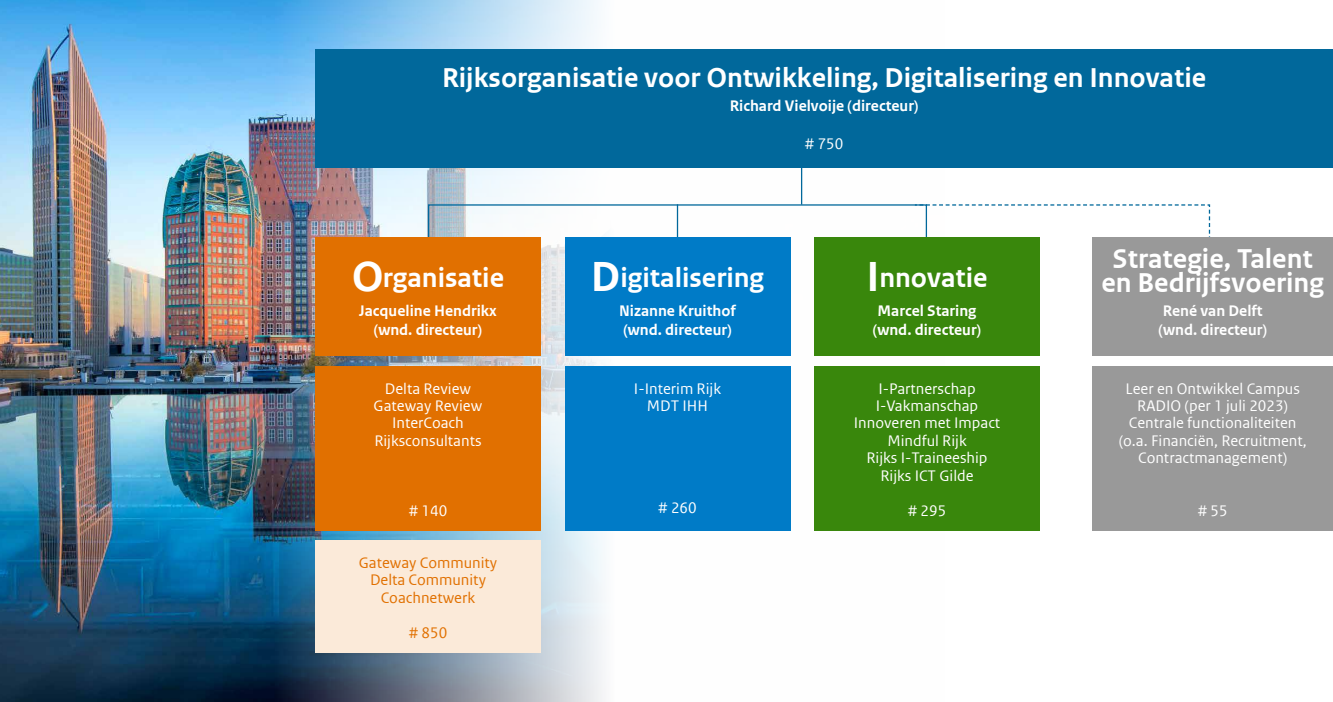
<style>
.page{position:relative;width:1333px;height:702px;background:#fff}
.page>*{position:absolute;margin:0;border:0;box-sizing:border-box;transform-origin:0 0}
.Alineastijl_1{font:700 28.65px/24.2px "Rijksoverheid Sans Web Text";color:#fff;text-align:center}
.Alineastijl_3{font:16.05px/17.4px "Rijksoverheid Sans Web Text";color:#fff;text-align:center}
.Alineastijl_2{font:700 16.05px/18.8px "Rijksoverheid Sans Web Text";color:#fff}
.Alineastijl_3-2{font:16.05px "Rijksoverheid Sans Web Text";color:#e17000}
.s1{font-size:44.25px}
</style>
<div class="page">
<img style="left:0;top:0;width:944px;height:702px">
<hr style="left:800px;top:152px;width:2px;height:53px;background:#01689b">
<hr style="left:676px;top:204px;width:2px;height:38px;background:#01689b">
<svg style="left:913px;top:204px;width:297px;height:36px"></svg>
<div style="left:315px;top:50px;width:1017px;height:118px;background:#01689b"></div>
<div style="left:315px;top:237px;width:225px;height:119px;background:#e17000"></div>
<div style="left:315px;top:366px;width:225px;height:165px;background:#e17000"></div>
<div style="left:315px;top:540px;width:225px;height:112px;background:#fbead9"></div>
<div style="left:565px;top:237px;width:225px;height:119px;background:#007bc7"></div>
<div style="left:565px;top:366px;width:225px;height:165px;background:#007bc7"></div>
<div style="left:814px;top:237px;width:225px;height:119px;background:#39870c"></div>
<div style="left:814px;top:366px;width:225px;height:165px;background:#39870c"></div>
<div style="left:1092px;top:237px;width:240px;height:119px;background:#999"></div>
<div style="left:1092px;top:366px;width:240px;height:165px;background:#999"></div>
<h1 class="Alineastijl_1" style="left:442px;top:66px;width:765px">Rijksorganisatie voor Ontwikkeling, Digitalisering en Innovatie</h1>
<h2 class="Alineastijl_2" style="left:729px;top:97px;width:190px">Richard Vielvoije (directeur)</h2>
<h3 class="Alineastijl_3" style="left:804px;top:135px;width:40px"># 750</h3>
<h1 class="Alineastijl_1" style="left:352px;top:266px;width:154px"><span class="s1">O</span>rganisatie</h1>
<h2 class="Alineastijl_2" style="left:359px;top:302px;width:139px;text-align:center">Jacqueline Hendrikx (wnd. directeur)</h2>
<h3 class="Alineastijl_3" style="left:385px;top:380px;width:88px">Delta Review</h3>
<h3 class="Alineastijl_3" style="left:373px;top:397px;width:110px">Gateway Review</h3>
<h3 class="Alineastijl_3" style="left:392px;top:414px;width:73px">InterCoach</h3>
<h3 class="Alineastijl_3" style="left:374px;top:432px;width:109px">Rijksconsultants</h3>
<h3 class="Alineastijl_3" style="left:408px;top:502px;width:40px"># 140</h3>
<h3 class="Alineastijl_3-2" style="left:359px;top:553px;width:140px">Gateway Community</h3>
<h3 class="Alineastijl_3-2" style="left:370px;top:571px;width:117px">Delta Community</h3>
<h3 class="Alineastijl_3-2" style="left:381px;top:588px;width:96px">Coachnetwerk</h3>
<h3 class="Alineastijl_3-2" style="left:408px;top:623px;width:40px"># 850</h3>
<h1 class="Alineastijl_1" style="left:590px;top:266px;width:175px"><span class="s1">D</span>igitalisering</h1>
<h2 class="Alineastijl_2" style="left:619px;top:302px;width:118px">Nizanne Kruithof (wnd. directeur)</h2>
<p class="Alineastijl_3" style="left:634px;top:380px;width:89px">I-Interim Rijk</p>
<p class="Alineastijl_3" style="left:647px;top:397px;width:63px">MDT IHH</p>
<p class="Alineastijl_3" style="left:658px;top:499px;width:40px"># 260</p>
<h1 class="Alineastijl_1" style="left:866px;top:266px;width:123px"><span class="s1">I</span>nnovatie</h1>
<h2 class="Alineastijl_2" style="left:872px;top:302px;width:110px">Marcel Staring (wnd. directeur)</h2>
<h3 class="Alineastijl_3" style="left:878px;top:380px;width:99px">I-Partnerschap</h3>
<h3 class="Alineastijl_3" style="left:875px;top:397px;width:104px">I-Vakmanschap</h3>
<h3 class="Alineastijl_3" style="left:853px;top:414px;width:148px">Innoveren met Impact</h3>
<h3 class="Alineastijl_3" style="left:887px;top:432px;width:81px">Mindful Rijk</h3>
<h3 class="Alineastijl_3" style="left:866px;top:449px;width:122px">Rijks I-Traineeship</h3>
<h3 class="Alineastijl_3" style="left:880px;top:467px;width:95px">Rijks ICT Gilde</h3>
<h3 class="Alineastijl_3" style="left:907px;top:502px;width:40px"># 295</h3>
<h1 class="Alineastijl_1" style="left:1101px;top:247px;width:224px">Strategie, Talent en Bedrijfsvoering</h1>
<h2 class="Alineastijl_2" style="left:1158px;top:302px;width:110px">René van Delft (wnd. directeur)</h2>
<h3 class="Alineastijl_3" style="left:1125px;top:380px;width:176px">Leer en Ontwikkel Campus</h3>
<h3 class="Alineastijl_3" style="left:1137px;top:397px;width:152px">RADIO (per 1 juli 2023)</h3>
<h3 class="Alineastijl_3" style="left:1128px;top:414px;width:169px">Centrale functionaliteiten</h3>
<h3 class="Alineastijl_3" style="left:1118px;top:432px;width:190px">(o.a. Financiën, Recruitment,<br>Contractmanagement)</h3>
<h3 class="Alineastijl_3" style="left:1197px;top:502px;width:31px"># 55</h3>
</div>
